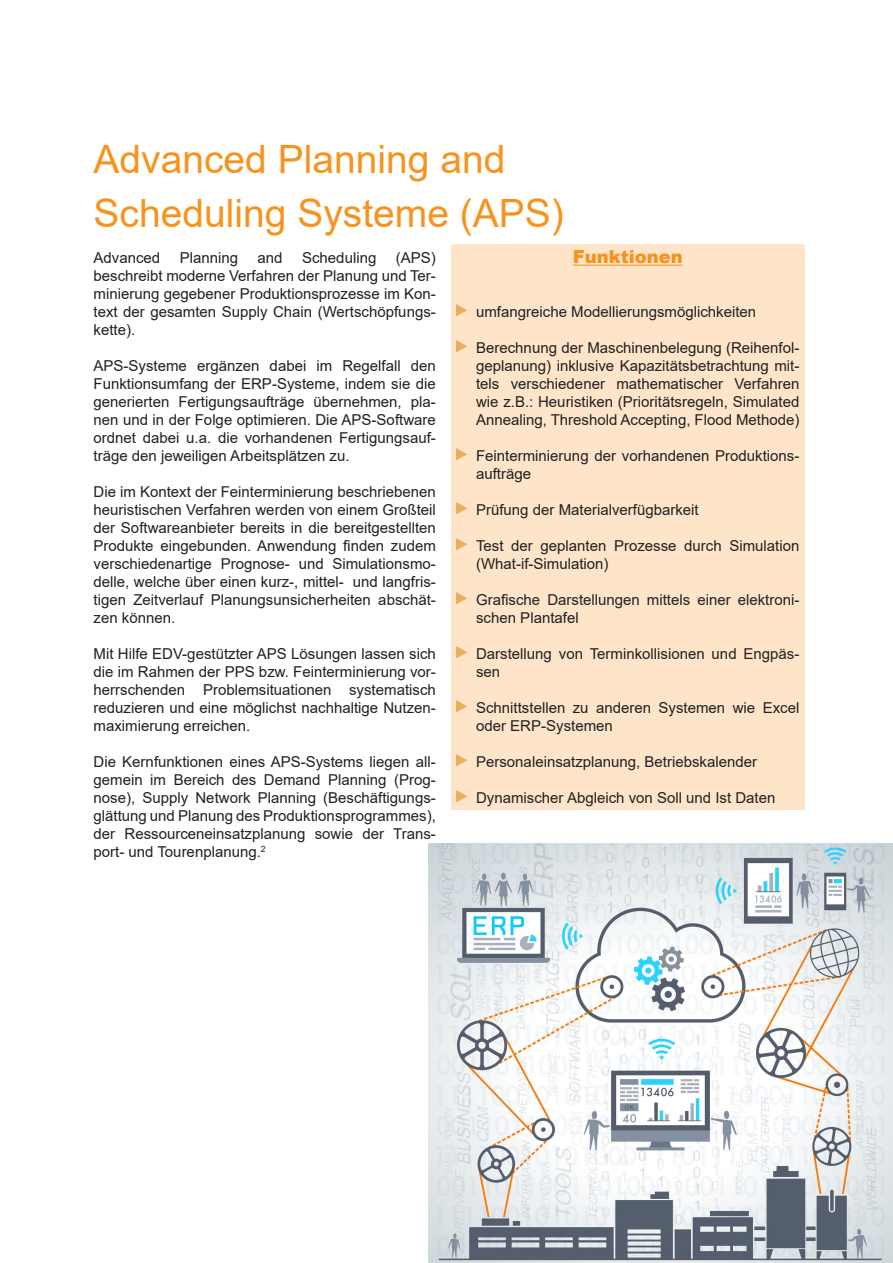
<style>
.page{position:relative;width:893px;height:1263px;background:#fff}
.page>*{position:absolute;margin:0;border:0;box-sizing:border-box;transform-origin:0 0}
.Headline_1{font:39px/54px "Arial";color:#f7931d}
.Fließtext{font:900 18px "Arial";color:#f7931d}
.Fließtext-2{font:15px/18px "Arial";color:#231f20;text-align:justify}
</style>
<div class="page">
<div style="left:451px;top:245px;width:353px;height:565px;background:#fee5ca"></div>
<hr style="left:573px;top:265px;width:110px;height:1px;background:#f7931d">
<svg style="left:457px;top:305px;width:10px;height:11px"></svg>
<svg style="left:457px;top:341px;width:10px;height:11px"></svg>
<svg style="left:457px;top:449px;width:10px;height:11px"></svg>
<svg style="left:457px;top:503px;width:10px;height:11px"></svg>
<svg style="left:457px;top:539px;width:10px;height:11px"></svg>
<svg style="left:457px;top:593px;width:10px;height:11px"></svg>
<svg style="left:457px;top:647px;width:10px;height:11px"></svg>
<svg style="left:457px;top:701px;width:10px;height:11px"></svg>
<svg style="left:457px;top:755px;width:10px;height:11px"></svg>
<svg style="left:457px;top:791px;width:10px;height:11px"></svg>
<img style="left:429px;top:844px;width:464px;height:419px">
<p class="Headline_1" style="left:94px;top:132px;width:472px">Advanced Planning and<br>Scheduling Systeme (APS)</p>
<p class="Fließtext-2" style="left:94px;top:248px;width:68px">Advanced</p>
<p class="Fließtext-2" style="left:180px;top:248px;width:60px">Planning</p>
<p class="Fließtext-2" style="left:258px;top:248px;width:27px">and</p>
<p class="Fließtext-2" style="left:302px;top:248px;width:76px">Scheduling</p>
<p class="Fließtext-2" style="left:94px;top:248px;width:344px;text-indent:302px">(APS) beschreibt moderne Verfahren der Planung und Ter&shy;minierung gegebener Produktionsprozesse im Kon&shy;text der gesamten Supply Chain (Wertschöpfungs&shy;kette).</p>
<p class="Fließtext-2" style="left:94px;top:356px;width:344px">APS-Systeme ergänzen dabei im Regelfall den Funktionsumfang der ERP-Systeme, indem sie die generierten Fertigungsaufträge übernehmen, pla&shy;nen und in der Folge optimieren. Die APS-Software ordnet dabei u.a. die vorhandenen Fertigungsauf&shy;träge den jeweiligen Arbeitsplätzen zu.</p>
<p class="Fließtext-2" style="left:94px;top:482px;width:344px">Die im Kontext der Feinterminierung beschriebenen heuristischen Verfahren werden von einem Großteil der Softwareanbieter bereits in die bereitgestellten Produkte eingebunden. Anwendung finden zudem verschiedenartige Prognose- und Simulationsmo&shy;delle, welche über einen kurz-, mittel- und langfris&shy;tigen Zeitverlauf Planungsunsicherheiten abschät&shy;zen können.</p>
<p class="Fließtext-2" style="left:94px;top:644px;width:344px">Mit Hilfe EDV-gestützter APS Lösungen lassen sich die im Rahmen der PPS bzw. Feinterminierung vor&shy;herrschenden Problemsituationen systematisch reduzieren und eine möglichst nachhaltige Nutzen&shy;maximierung erreichen.</p>
<p class="Fließtext-2" style="left:94px;top:752px;width:344px">Die Kernfunktionen eines APS-Systems liegen all&shy;gemein im Bereich des Demand Planning (Prog&shy;nose), Supply Network Planning (Beschäftigungs&shy;glättung und Planung des Produktionsprogrammes), der Ressourceneinsatzplanung sowie der Trans&shy;port- und Tourenplanung.<sup>2</sup></p>
<p class="Fließtext" style="left:573px;top:243px;width:112px">Funktionen</p>
<p class="Fließtext-2" style="left:476px;top:302px;width:282px">umfangreiche Modellierungsmöglichkeiten</p>
<p class="Fließtext-2" style="left:476px;top:338px;width:325px">Berechnung der Maschinenbelegung (Reihenfol&shy;geplanung) inklusive Kapazitätsbetrachtung mit&shy;tels verschiedener mathematischer Verfahren wie z.B.: Heuristiken (Prioritätsregeln, Simulated Annealing, Threshold Accepting, Flood Methode)</p>
<p class="Fließtext-2" style="left:476px;top:446px;width:325px">Feinterminierung der vorhandenen Produktions&shy;aufträge</p>
<p class="Fließtext-2" style="left:476px;top:500px;width:224px">Prüfung der Materialverfügbarkeit</p>
<p class="Fließtext-2" style="left:476px;top:536px;width:325px">Test der geplanten Prozesse durch Simulation (What-if-Simulation)</p>
<p class="Fließtext-2" style="left:476px;top:590px;width:325px">Grafische Darstellungen mittels einer elektroni&shy;schen Plantafel</p>
<p class="Fließtext-2" style="left:476px;top:644px;width:325px">Darstellung von Terminkollisionen und Engpäs&shy;sen</p>
<p class="Fließtext-2" style="left:476px;top:698px;width:325px">Schnittstellen zu anderen Systemen wie Excel oder ERP-Systemen</p>
<p class="Fließtext-2" style="left:476px;top:752px;width:282px">Personaleinsatzplanung, Betriebskalender</p>
<p class="Fließtext-2" style="left:476px;top:788px;width:301px">Dynamischer Abgleich von Soll und Ist Daten</p>
</div>
